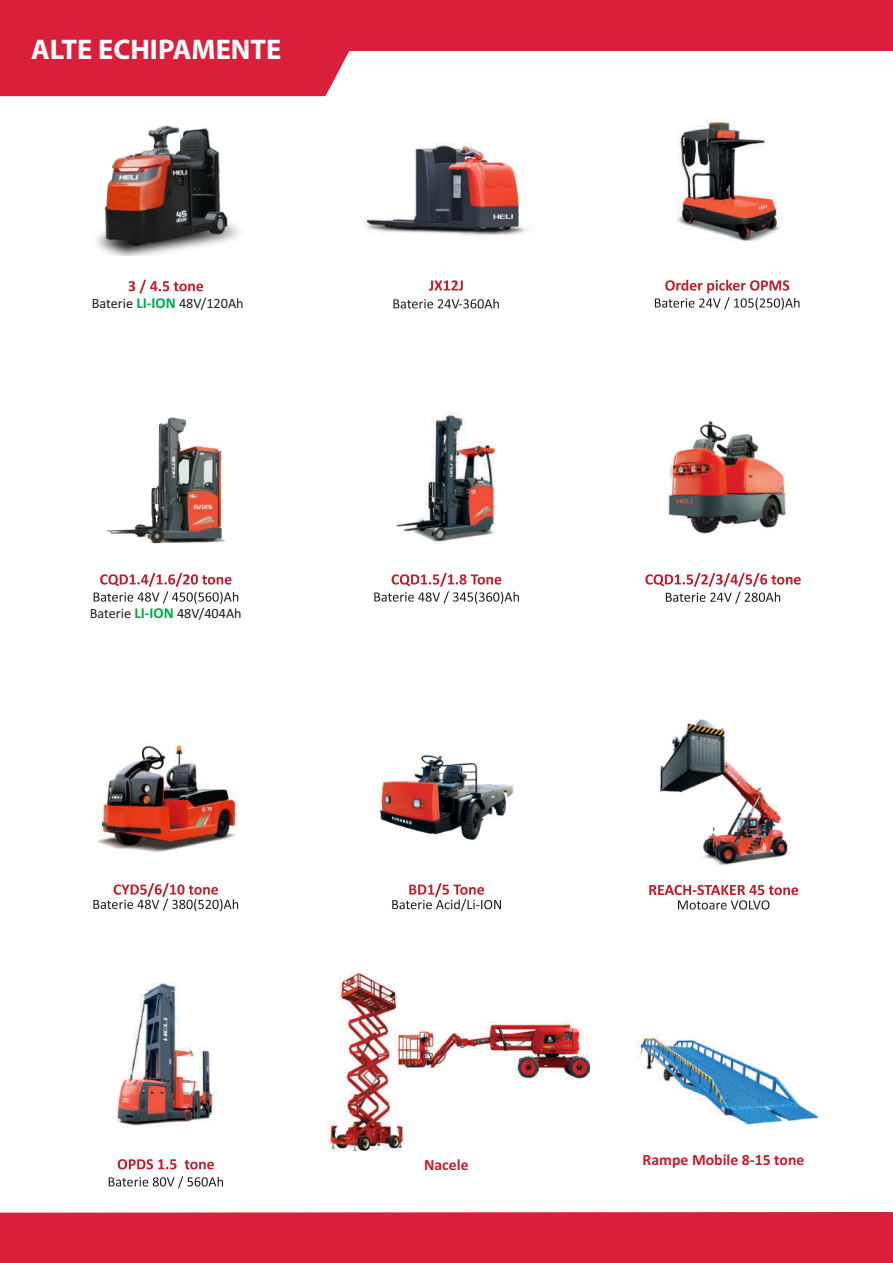
<style>
.page{position:relative;width:893px;height:1263px;background:#fff}
.page>*{position:absolute;margin:0;border:0;box-sizing:border-box;transform-origin:0 0}
.t1{font:700 28.5px "Myriad Pro";color:#fff}
.t2{font:700 15.75px "Calibri";color:#bf1e2d}
.t3{font:14.25px "Calibri";color:#231f20}
.s1{font-weight:700;font-size:15.15px;color:#00a650}
</style>
<div class="page">
<img style="left:96px;top:125px;width:143px;height:131px">
<img style="left:328px;top:972px;width:75px;height:180px">
<img style="left:638px;top:1035px;width:179px;height:91px">
<svg style="left:94px;top:573px;width:144px;height:31px"></svg>
<svg style="left:129px;top:280px;width:74px;height:13px"></svg>
<svg style="left:429px;top:280px;width:34px;height:11px"></svg>
<svg style="left:655px;top:280px;width:144px;height:30px"></svg>
<svg style="left:374px;top:573px;width:145px;height:31px"></svg>
<svg style="left:392px;top:883px;width:109px;height:28px"></svg>
<svg style="left:393px;top:299px;width:106px;height:9px"></svg>
<svg style="left:109px;top:1176px;width:114px;height:12px"></svg>
<svg style="left:118px;top:1159px;width:96px;height:10px"></svg>
<svg style="left:645px;top:573px;width:156px;height:31px"></svg>
<svg style="left:649px;top:885px;width:149px;height:24px"></svg>
<svg style="left:93px;top:883px;width:145px;height:28px"></svg>
<img style="left:106px;top:417px;width:119px;height:127px">
<img style="left:668px;top:421px;width:118px;height:113px">
<img style="left:97px;top:743px;width:141px;height:109px">
<img style="left:379px;top:754px;width:135px;height:86px">
<img style="left:362px;top:143px;width:167px;height:93px">
<img style="left:676px;top:120px;width:106px;height:122px">
<img style="left:396px;top:412px;width:99px;height:131px">
<img style="left:660px;top:719px;width:131px;height:147px">
<img style="left:116px;top:982px;width:99px;height:145px">
<img style="left:394px;top:1021px;width:197px;height:60px">
<svg style="left:0;top:0;width:893px;height:96px;fill:#da1f3d"></svg>
<div style="left:0;top:1212px;width:893px;height:51px;background:#da1f3d"></div>
<h1 class="t1" style="left:31px;top:37px;width:252px">ALTE ECHIPAMENTE</h1>
<p class="t3" style="left:92px;top:297px;width:153px">Baterie <span class="s1">LI-ION</span> 48V/120Ah</p>
<p class="t3" style="left:90px;top:607px;width:153px">Baterie <span class="s1">LI-ION</span> 48V/404Ah</p>
<p class="t2" style="left:424px;top:1158px;width:46px">Nacele</p>
<p class="t2" style="left:643px;top:1153px;width:163px">Rampe Mobile 8-15 tone</p>
</div>
